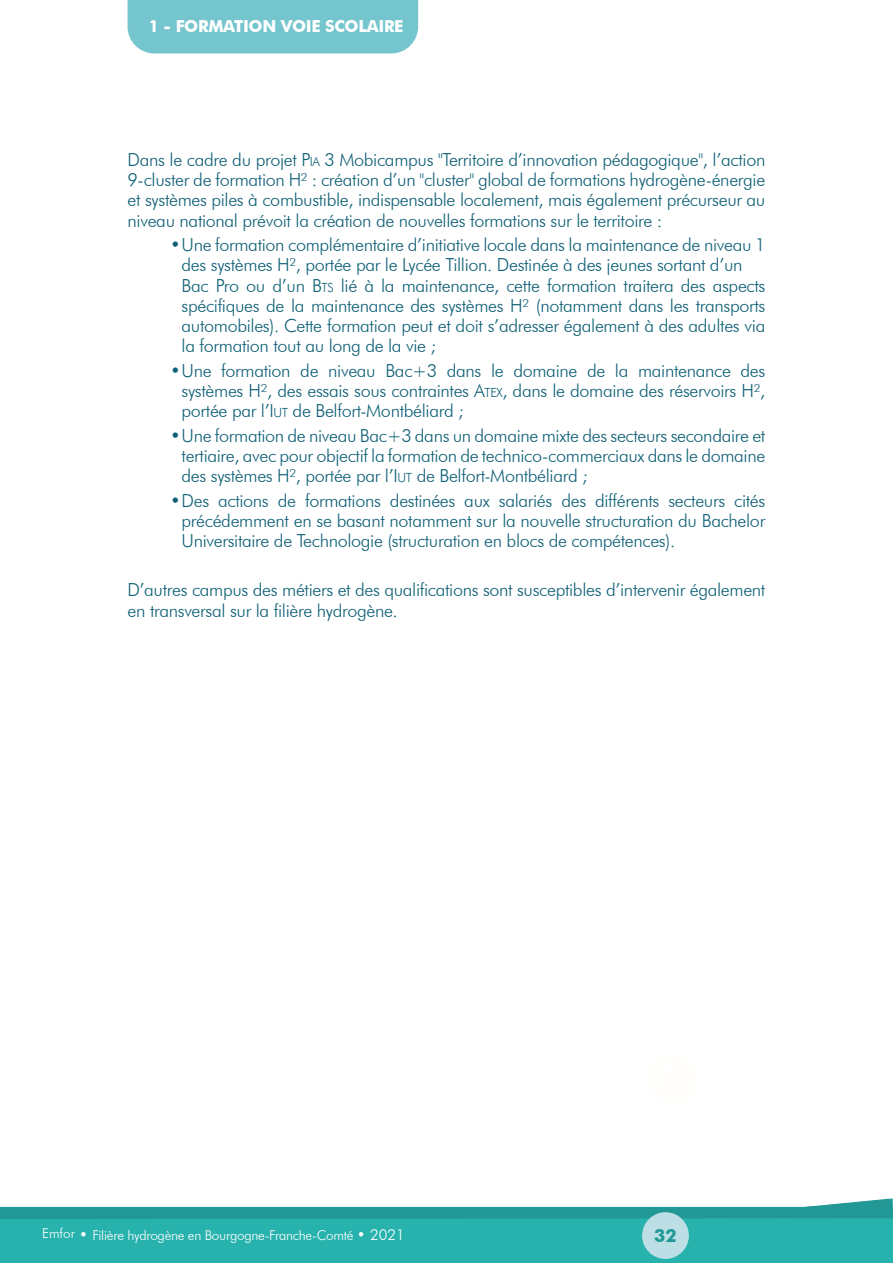
<style>
.page{position:relative;width:893px;height:1263px;background:#fff}
.page>*{position:absolute;margin:0;border:0;box-sizing:border-box;transform-origin:0 0}
.t1{font:300 18px/20.2px "Futura BT";letter-spacing:-.02em;color:#0f6076;text-align:justify}
.t2{font:700 18px "Futura BT";color:#219895}
.t3{font:700 16.5px "Futura BT";letter-spacing:-.02em;color:#fff}
.t4{font:300 13.5px "Futura BT";letter-spacing:-.02em;color:#fff}
.s1{font-size:12.6px}
.s2{font-style:inherit}
.s3{font-size:15px}
</style>
<div class="page">
<div style="left:0;top:1207px;width:893px;height:56px;background:#28b2ad"></div>
<svg style="left:0;top:1198px;width:893px;height:21px"></svg>
<div style="left:642px;top:1212px;width:47px;height:47px;background:#bbdfe4;border-radius:50%"></div>
<div style="left:128px;top:0;width:290px;height:53px;background:#74c5cd"></div>
<p class="t3" style="left:149px;top:16px;width:256px">1 - FORMATION VOIE SCOLAIRE</p>
<p class="t1" style="left:128px;top:149px;width:639px">Dans le cadre du projet P<span class="s1">IA</span> 3 Mobicampus "Territoire d’innovation pédagogique", l’action 9-cluster de formation H² : création d’un "cluster" global de formations hydrogène-énergie et systèmes piles à combustible, indispensable localement, mais également précurseur au niveau national prévoit la création de nouvelles formations sur le territoire :</p>
<p class="t1" style="left:182px;top:234px;width:585px;text-align:left;text-indent:-11px">•Une formation complémentaire d’initiative locale dans la maintenance de niveau 1 des systèmes H², portée par le Lycée Tillion. Destinée à des jeunes sortant d’un Bac Pro ou d’un <span class="s2">B</span><span class="s1">TS</span> lié à la maintenance, cette formation traitera des aspects spécifiques de la maintenance des systèmes H² (notamment dans les transports automobiles). Cette formation peut et doit s’adresser également à des adultes via la formation tout au long de la vie ;</p>
<p class="t1" style="left:182px;top:360px;width:585px;text-indent:-11px">•Une formation de niveau Bac+3 dans le domaine de la maintenance des systèmes H², des essais sous contraintes <span class="s2">A</span><span class="s1">TEX</span>, dans le domaine des réservoirs H², portée par l’I<span class="s1">UT</span> de Belfort-Montbéliard ;</p>
<p class="t1" style="left:182px;top:425px;width:585px;text-indent:-11px">•Une formation de niveau Bac+3 dans un domaine mixte des secteurs secondaire et tertiaire, avec pour objectif la formation de technico-commerciaux dans le domaine des systèmes H², portée par l’<span class="s2">I</span><span class="s1">UT</span> de Belfort-Montbéliard ;</p>
<p class="t1" style="left:182px;top:490px;width:585px;text-indent:-11px">•Des actions de formations destinées aux salariés des différents secteurs cités précédemment en se basant notamment sur la nouvelle structuration du Bachelor Universitaire de Technologie (structuration en blocs de compétences).</p>
<p class="t1" style="left:128px;top:580px;width:639px">D’autres campus des métiers et des qualifications sont susceptibles d’intervenir également en transversal sur la filière hydrogène.</p>
<p class="t4" style="left:42px;top:1227px;width:364px">Emfor <span class="s3">•</span> Filière hydrogène en Bourgogne-Franche-Comté <span class="s3">• 2021</span></p>
<p class="t2" style="left:654px;top:1225px;width:24px">32</p>
</div>
